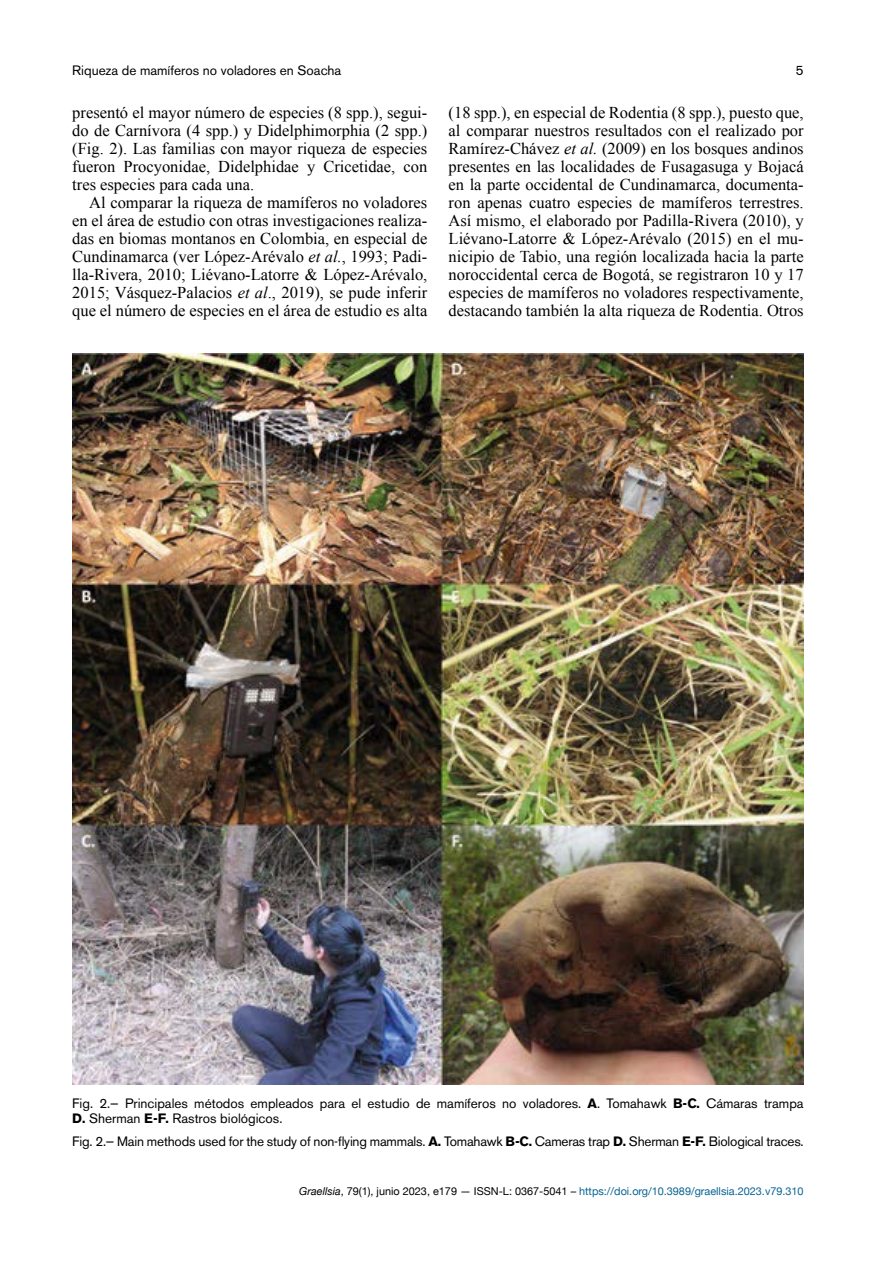
<style>
.page{position:relative;width:893px;height:1263px;background:#fff}
.page>*{position:absolute;margin:0;border:0;box-sizing:border-box;transform-origin:0 0}
.TEXTO_GRAL_ES{font:16.5px/18px "Times New Roman";color:#000;text-align:justify}
.PIE_FIGURA_TABLA{font:13.5px/15px "Akzidenz Grotesk BE";color:#000}
.t1{font:10.8px "Helvetica Neue";color:#096493}
.s1{font-style:italic}
.s2{font-weight:700}
.s3{font-style:italic;color:#000}
.s4{color:#000}
</style>
<div class="page">
<img style="left:72px;top:353px;width:732px;height:732px">
<p class="PIE_FIGURA_TABLA" style="left:72px;top:62px;width:270px">Riqueza de mamíferos no voladores en Soacha</p>
<p class="PIE_FIGURA_TABLA" style="left:796px;top:62px;width:9px">5</p>
<p class="TEXTO_GRAL_ES" style="left:72px;top:103px;width:357px">presentó el mayor número de especies (8 spp.), segui&shy;do de Carnívora (4 spp.) y Didelphimorphia (2 spp.) (Fig. 2). Las familias con mayor riqueza de especies fueron Procyonidae, Didelphidae y Cricetidae, con tres especies para cada una.</p>
<p class="TEXTO_GRAL_ES" style="left:72px;top:193px;width:357px;text-indent:17px">Al comparar la riqueza de mamíferos no voladores en el área de estudio con otras investigaciones realiza&shy;das en biomas montanos en Colombia, en especial de Cundinamarca (ver López-Arévalo <span class="s1">et al.</span>, 1993; Padi&shy;lla-Rivera, 2010; Liévano-Latorre &amp; López-Arévalo, 2015; Vásquez-Palacios <span class="s1">et al</span>., 2019), se pude inferir que el número de especies en el área de estudio es alta</p>
<p class="TEXTO_GRAL_ES" style="left:449px;top:103px;width:357px">(18 spp.), en especial de Rodentia (8 spp.), puesto que, al comparar nuestros resultados con el realizado por Ramírez-Chávez <span class="s1">et al.</span> (2009) en los bosques andinos presentes en las localidades de Fusagasuga y Bojacá en la parte occidental de Cundinamarca, documenta&shy;ron apenas cuatro especies de mamíferos terrestres.<br>Así mismo, el elaborado por Padilla-Rivera (2010), y Liévano-Latorre &amp; López-Arévalo (2015) en el mu&shy;nicipio de Tabio, una región localizada hacia la parte noroccidental cerca de Bogotá, se registraron 10 y 17 especies de mamíferos no voladores respectivamente, destacando también la alta riqueza de Rodentia. Otros</p>
<p class="PIE_FIGURA_TABLA" style="left:72px;top:1095px;width:733px">Fig. 2.— Principales métodos empleados para el estudio de mamíferos no voladores. <span class="s2">A</span>. Tomahawk <span class="s2">B-C.</span> Cámaras trampa<br><span class="s2">D.</span> Sherman <span class="s2">E-F.</span> Rastros biológicos.</p>
<p class="PIE_FIGURA_TABLA" style="left:72px;top:1134px;width:733px">Fig. 2.— Main methods used for the study of non-flying mammals. <span class="s2">A.</span> Tomahawk <span class="s2">B-C.</span> Cameras trap <span class="s2">D.</span> Sherman <span class="s2">E-F.</span> Biological traces.</p>
<p class="t1" style="left:299px;top:1183px;width:506px"><span class="s3">Graellsia</span><span class="s4">, 79(1), junio 2023, e179 — ISSN-L: 0367-5041 –</span> https://doi.org/10.3989/graellsia.2023.v79.310</p>
</div>
